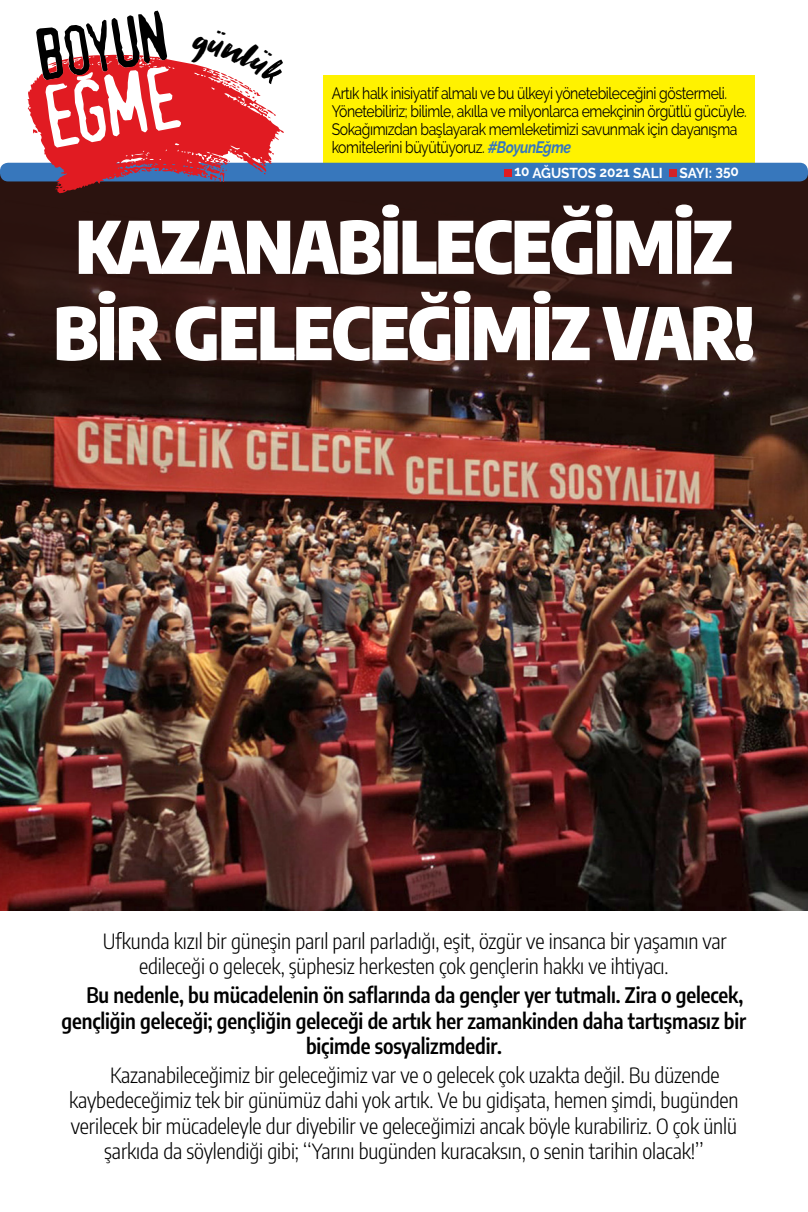
<style>
.page{position:relative;width:808px;height:1212px;background:#fff}
.page>*{position:absolute;margin:0;border:0;box-sizing:border-box;transform-origin:0 0}
.t1{font:900 71.85px/86.2px "Encode Sans Condensed";letter-spacing:-.02em;color:#fff;text-align:center}
.t2{font:300 21px/25.2px "Encode Sans Condensed";letter-spacing:-.005em;color:#000}
.t3{font:600 21px "Encode Sans Condensed";letter-spacing:-.005em;color:#000}
.t4{font:16.5px/18px "Raleway";letter-spacing:-.03em;color:#000;scale:.85 1}
.t5{font:700 14.33px "Raleway";color:#fff;scale:.95 1}
.s1{font-weight:700;font-style:italic;color:#3777bc}
</style>
<div class="page">
<div style="left:0;top:172px;width:808px;height:738px;background:#2b130f"></div>
<img style="left:0;top:247px;width:808px;height:663px">
<div style="left:323px;top:76px;width:432px;height:96px;background:#fff200"></div>
<div style="left:0;top:163px;width:808px;height:18px;background:#3777bc;border-radius:8px"></div>
<div style="left:504px;top:169px;width:7px;height:7px;background:#e11b22"></div>
<div style="left:669px;top:169px;width:7px;height:7px;background:#d2232a"></div>
<svg style="left:27px;top:11px;width:261px;height:182px"></svg>
<p class="t4" style="left:332px;top:84px;width:490px">Artık halk inisiyatif almalı ve bu ülkeyi yönetebileceğini göstermeli.<br>Yönetebiliriz; bilimle, akılla ve milyonlarca emekçinin örgütlü gücüyle.<br>Sokağımızdan başlayarak memleketimizi savunmak için dayanışma komitelerini büyütüyoruz. <span class="s1">#BoyunEğme</span></p>
<p class="t5" style="left:514px;top:165px;width:238px">10 AĞUSTOS 2021 SALI Sayı: 350</p>
<h1 class="t1" style="left:54px;top:198px;width:703px">KAZANABİLECEĞİMİZ<br>BİR GELECEĞİMİZ VAR!</h1>
<p class="t2" style="left:139px;top:927px;width:589px;text-indent:-36px">Ufkunda kızıl bir güneşin parıl parıl parladığı, eşit, özgür ve insanca bir yaşamın var edileceği o gelecek, şüphesiz herkesten çok gençlerin hakkı ve ihtiyacı.</p>
<p class="t3" style="left:86px;top:980px;width:658px">Bu nedenle, bu mücadelenin ön saflarında da gençler yer tutmalı. Zira o gelecek,</p>
<p class="t3" style="left:61px;top:1005px;width:686px">gençliğin geleceği; gençliğin geleceği de artık her zamankinden daha tartışmasız bir</p>
<p class="t3" style="left:306px;top:1030px;width:197px">biçimde sosyalizmdedir.</p>
<p class="t2" style="left:110px;top:1062px;width:611px">Kazanabileceğimiz bir geleceğimiz var ve o gelecek çok uzakta değil. Bu düzende</p>
<p class="t2" style="left:69px;top:1087px;width:671px">kaybedeceğimiz tek bir günümüz dahi yok artık. Ve bu gidişata, hemen şimdi, bugünden</p>
<p class="t2" style="left:71px;top:1112px;width:668px">verilecek bir mücadeleyle dur diyebilir ve geleceğimizi ancak böyle kurabiliriz. O çok ünlü</p>
<p class="t2" style="left:104px;top:1137px;width:601px">şarkıda da söylendiği gibi; ‘‘Yarını bugünden kuracaksın, o senin tarihin olacak!’’</p>
</div>
